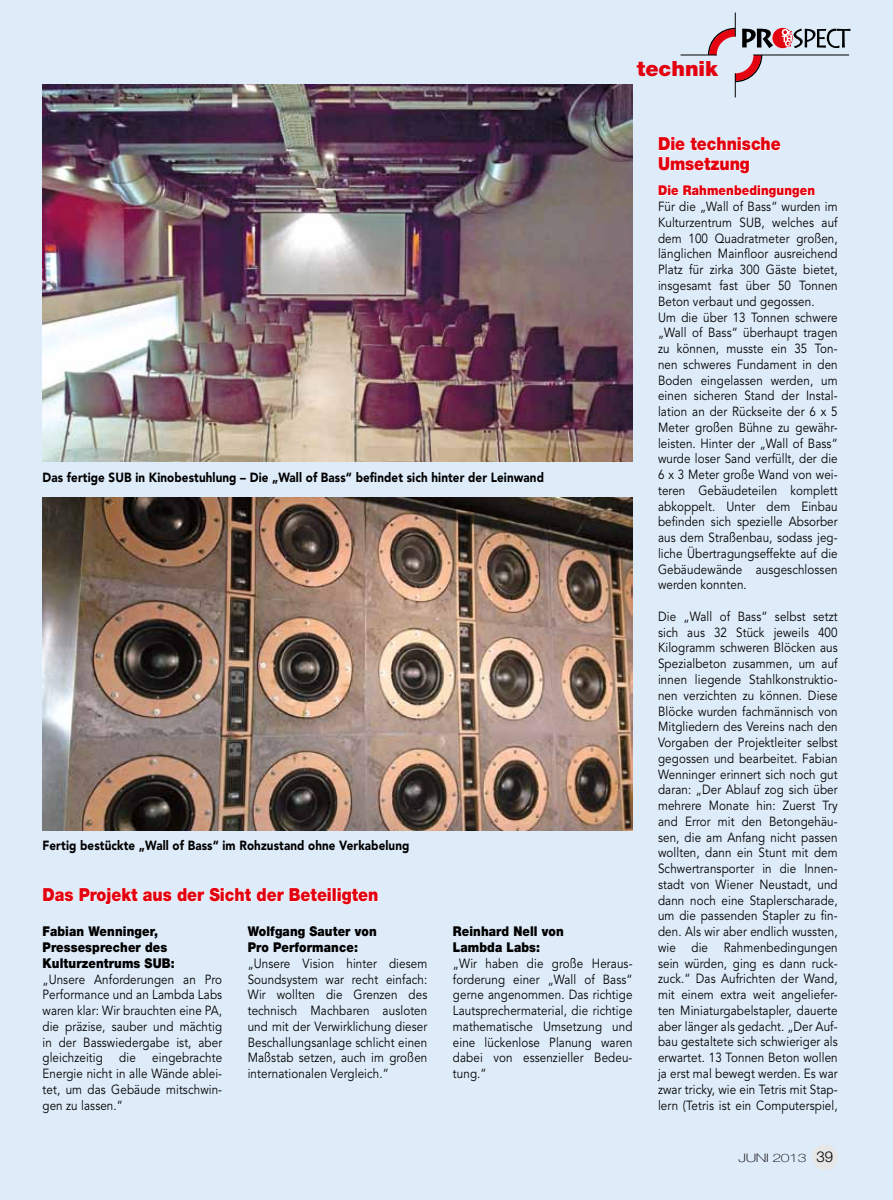
<style>
.page{position:relative;width:893px;height:1200px;background:#fff}
.page>*{position:absolute;margin:0;border:0;box-sizing:border-box;transform-origin:0 0}
.t1{font:900 21px "Helvetica Neue";color:#e3000f}
.t2{font:900 18px/19.5px "Helvetica Neue";color:#e3000f;scale:.88 1}
.t3{font:900 13.5px/15.8px "Helvetica Neue";letter-spacing:.01em;color:#000;scale:.88 1}
.t4{font:900 13.5px "Helvetica Neue";letter-spacing:.01em;color:#e3000f;scale:.88 1}
.t5{font:13.2px/15.8px "Avenir";letter-spacing:.01em;color:#000;text-align:justify;scale:.88 1}
.t6{font:900 13.2px "Avenir";letter-spacing:.01em;color:#000;scale:.88 1}
.t7{font:100 11.7px "Helvetica Neue";letter-spacing:-.025em;color:#000;scale:1.35 1}
.s1{font-weight:300;font-size:15px}
</style>
<div class="page">
<div style="left:0;top:0;width:893px;height:1199px;background:#deebf9"></div>
<div style="left:812px;top:1144px;width:26px;height:25px;background:#e7e7e7;border-radius:50%"></div>
<svg style="left:658px;top:137px;width:123px;height:37px"></svg>
<svg style="left:658px;top:185px;width:157px;height:14px"></svg>
<img style="left:43px;top:84px;width:589px;height:377px">
<img style="left:43px;top:497px;width:589px;height:333px">
<svg style="left:43px;top:887px;width:288px;height:17px"></svg>
<div style="left:332px;top:887px;width:4px;height:14px;border:1px solid #fff"></div>
<svg style="left:337px;top:888px;width:41px;height:17px"></svg>
<svg style="left:705px;top:13px;width:145px;height:84px"></svg>
<hr style="left:753px;top:55px;width:96px;height:1px;background:#000">
<hr style="left:680px;top:55px;width:37px;height:1px;background:#000">
<h1 class="t1" style="left:637px;top:56px;width:83px">technik</h1>
<p class="t6" style="left:43px;top:469px;width:571px">Das fertige SUB in Kinobestuhlung – Die „Wall of Bass“ befindet sich hinter der Leinwand</p>
<p class="t6" style="left:43px;top:837px;width:419px">Fertig bestückte „Wall of Bass“ im Rohzustand ohne Verkabelung</p>
<h2 class="t2" style="left:43px;top:884px;width:383px">Das Projekt aus der Sicht der Beteiligten</h2>
<p class="t3" style="left:43px;top:923px;width:152px">Fabian Wenninger,<br>Pressesprecher des<br>Kulturzentrums SUB:</p>
<p class="t5" style="left:43px;top:971px;width:206px">„Unsere Anforderungen an Pro Performance und an Lambda Labs waren klar: Wir brauchten eine PA, die präzise, sauber und mächtig in der Basswiedergabe ist, aber gleichzeitig die eingebrachte Energie nicht in alle Wände ablei&shy;tet, um das Gebäude mitschwin&shy;gen zu lassen.“</p>
<p class="t3" style="left:248px;top:923px;width:148px">Wolfgang Sauter von<br>Pro Performance:</p>
<p class="t5" style="left:248px;top:955px;width:206px">„Unsere Vision hinter diesem Soundsystem war recht einfach:<br>Wir wollten die Grenzen des technisch Machbaren ausloten und mit der Verwirklichung dieser Beschallungsanlage schlicht einen Maßstab setzen, auch im großen internationalen Vergleich.“</p>
<p class="t3" style="left:453px;top:923px;width:128px">Reinhard Nell von<br>Lambda Labs:</p>
<p class="t5" style="left:453px;top:955px;width:206px">„Wir haben die große Heraus&shy;forderung einer „Wall of Bass“ gerne angenommen. Das richtige Lautsprechermaterial, die richtige mathematische Umsetzung und eine lückenlose Planung waren dabei von essenzieller Bedeu&shy;tung.“</p>
<h2 class="t2" style="left:658px;top:134px;width:141px">Die technische<br>Umsetzung</h2>
<p class="t4" style="left:658px;top:182px;width:180px">Die Rahmenbedingungen</p>
<p class="t5" style="left:658px;top:199px;width:206px;text-align:left">Für die „Wall of Bass“ wurden im<br>Kulturzentrum SUB, welches auf dem 100 Quadratmeter großen, länglichen Mainfloor ausreichend<br>Platz für zirka 300 Gäste bietet, insgesamt fast über 50 Tonnen<br>Beton verbaut und gegossen.<br>Um die über 13 Tonnen schwere „Wall of Bass“ überhaupt tragen zu können, musste ein 35 Ton&shy;nen schweres Fundament in den<br>Boden eingelassen werden, um einen sicheren Stand der Instal&shy;lation an der Rückseite der 6 x 5<br>Meter großen Bühne zu gewähr&shy;leisten. Hinter der „Wall of Bass“ wurde loser Sand verfüllt, der die<br>6 x 3 Meter große Wand von wei&shy;teren Gebäudeteilen komplett abkoppelt. Unter dem Einbau befinden sich spezielle Absorber aus dem Straßenbau, sodass jeg&shy;liche Übertragungseffekte auf die<br>Gebäudewände ausgeschlossen werden konnten.</p>
<p class="t5" style="left:658px;top:608px;width:206px">Die „Wall of Bass“ selbst setzt sich aus 32 Stück jeweils 400<br>Kilogramm schweren Blöcken aus Spezialbeton zusammen, um auf innen liegende Stahlkonstruktio&shy;nen verzichten zu können. Diese Blöcke wurden fachmännisch von Mitgliedern des Vereins nach den Vorgaben der Projektleiter selbst gegossen und bearbeitet. Fabian Wenninger erinnert sich noch gut daran: „Der Ablauf zog sich über mehrere Monate hin: Zuerst Try and Error mit den Betongehäu&shy;sen, die am Anfang nicht passen wollten, dann ein Stunt mit dem Schwertransporter in die Innen&shy;stadt von Wiener Neustadt, und dann noch eine Staplerscharade, um die passenden Stapler zu fin&shy;den. Als wir aber endlich wussten, wie die Rahmenbedingungen sein würden, ging es dann ruck&shy;zuck.“ Das Aufrichten der Wand, mit einem extra weit angeliefer&shy;ten Miniaturgabelstapler, dauerte aber länger als gedacht. „Der Auf&shy;bau gestaltete sich schwieriger als erwartet. 13 Tonnen Beton wollen ja erst mal bewegt werden. Es war zwar tricky, wie ein Tetris mit Stap&shy;lern (Tetris ist ein Computerspiel,</p>
<p class="t7" style="left:738px;top:1150px;width:72px">Juni 2013 <span class="s1">39</span></p>
</div>
